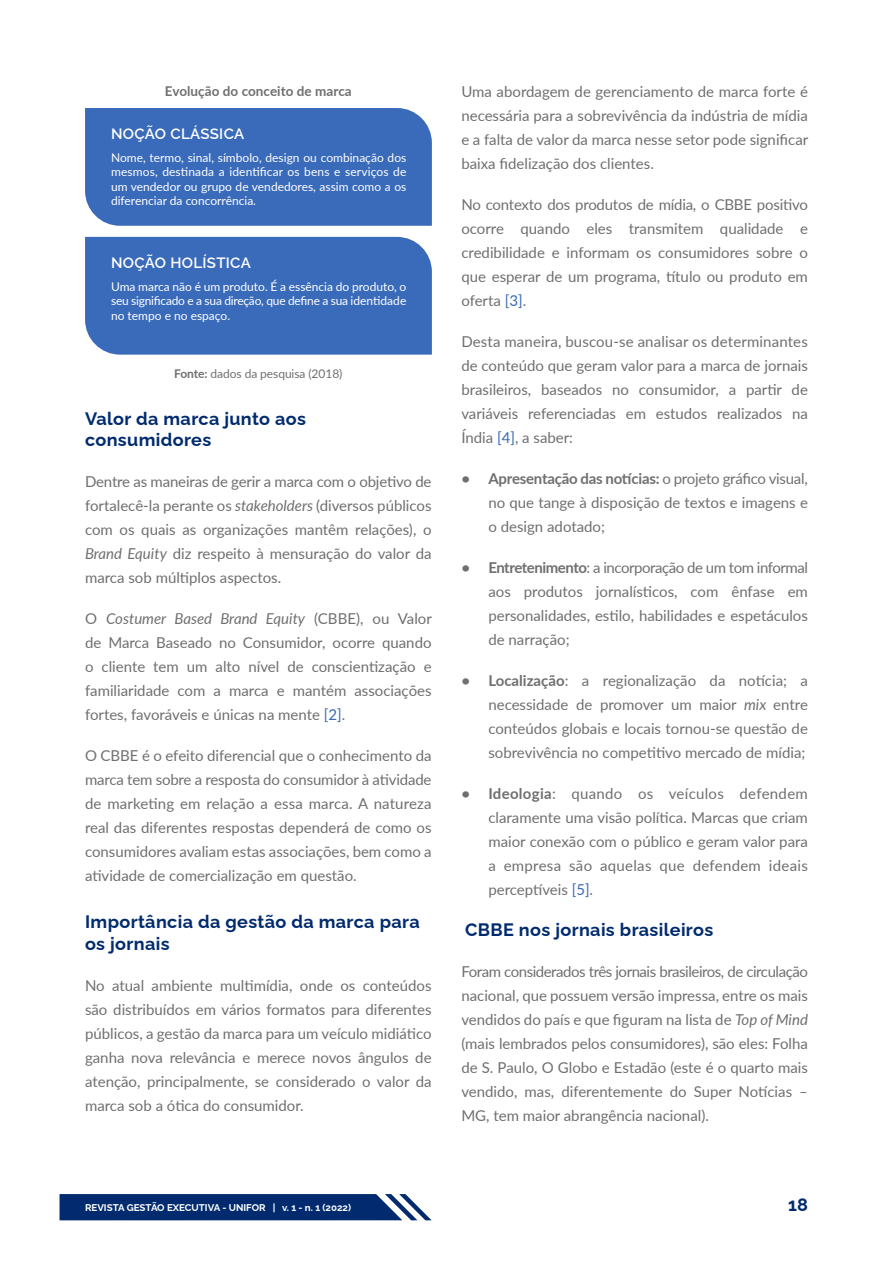
<style>
.page{position:relative;width:893px;height:1263px;background:#fff}
.page>*{position:absolute;margin:0;border:0;box-sizing:border-box;transform-origin:0 0}
.t1{font:700 18px/21.6px "Raleway";letter-spacing:.02em;color:#012b6e}
.t2{font:15px/24px "Lato";color:#706f6f;text-align:justify}
.t3{font:600 15px "Raleway";letter-spacing:.02em;color:#fff}
.t4{font:700 13.5px "Lato";letter-spacing:.005em;color:#706f6f}
.t5{font:12px/14.4px "Lato";color:#fff;text-align:justify}
.t6{font:12px "Lato";letter-spacing:-.005em;color:#706f6f}
.t7{font:700 9.75px "Raleway";color:#fff}
.s1{font-weight:700}
.s2{font-style:italic}
.s3{color:#3a6bba}
</style>
<div class="page">
<svg style="left:60px;top:1194px;width:372px;height:26px;background:#153c79"></svg>
<div style="left:85px;top:108px;width:347px;height:118px;background:#3a6bba"></div>
<div style="left:85px;top:237px;width:347px;height:118px;background:#3a6bba"></div>
<p class="t4" style="left:165px;top:81px;width:188px">Evolução do conceito de marca</p>
<p class="t3" style="left:111px;top:122px;width:135px">NOÇÃO CLÁSSICA</p>
<p class="t5" style="left:111px;top:150px;width:297px">Nome, termo, sinal, símbolo, design ou combinação dos mesmos, destinada a identificar os bens e serviços de um vendedor ou grupo de vendedores, assim como a os diferenciar da concorrência.</p>
<p class="t3" style="left:111px;top:251px;width:141px">NOÇÃO HOLÍSTICA</p>
<p class="t5" style="left:111px;top:279px;width:297px">Uma marca não é um produto. É a essência do produto, o seu significado e a sua direção, que define a sua identidade no tempo e no espaço.</p>
<p class="t6" style="left:174px;top:365px;width:170px"><span class="s1">Fonte:</span> dados da pesquisa (2018)</p>
<p class="t1" style="left:85px;top:405px;width:223px">Valor da marca junto aos consumidores</p>
<p class="t2" style="left:85px;top:469px;width:348px">Dentre as maneiras de gerir a marca com o objetivo de fortalecê-la perante os <span class="s2">stakeholders</span> (diversos públicos com os quais as organizações mantêm relações), o <span class="s2">Brand Equity</span> diz respeito à mensuração do valor da marca sob múltiplos aspectos.</p>
<p class="t2" style="left:85px;top:606px;width:348px">O <span class="s2">Costumer Based Brand Equity</span> (CBBE), ou Valor de Marca Baseado no Consumidor, ocorre quando o cliente tem um alto nível de conscientização e familiaridade com a marca e mantém associações fortes, favoráveis e únicas na mente <span class="s3">[2]</span>.</p>
<p class="t2" style="left:85px;top:743px;width:348px">O CBBE é o efeito diferencial que o conhecimento da marca tem sobre a resposta do consumidor à atividade de marketing em relação a essa marca. A natureza real das diferentes respostas dependerá de como os consumidores avaliam estas associações, bem como a atividade de comercialização em questão.</p>
<p class="t1" style="left:85px;top:909px;width:336px">Importância da gestão da marca para os jornais</p>
<p class="t2" style="left:85px;top:973px;width:348px">No atual ambiente multimídia, onde os conteúdos são distribuídos em vários formatos para diferentes públicos, a gestão da marca para um veículo midiático ganha nova relevância e merece novos ângulos de atenção, principalmente, se considerado o valor da marca sob a ótica do consumidor.</p>
<p class="t2" style="left:461px;top:79px;width:348px">Uma abordagem de gerenciamento de marca forte é necessária para a sobrevivência da indústria de mídia e a falta de valor da marca nesse setor pode significar baixa fidelização dos clientes.</p>
<p class="t2" style="left:461px;top:192px;width:348px">No contexto dos produtos de mídia, o CBBE positivo ocorre quando eles transmitem qualidade e credibilidade e informam os consumidores sobre o que esperar de um programa, título ou produto em oferta <span class="s3">[3]</span>.</p>
<p class="t2" style="left:461px;top:329px;width:348px">Desta maneira, buscou-se analisar os determinantes de conteúdo que geram valor para a marca de jornais brasileiros, baseados no consumidor, a partir de variáveis referenciadas em estudos realizados na Índia <span class="s3">[4]</span>, a saber:</p>
<p class="t2" style="left:488px;top:466px;width:321px;text-indent:-27px"><span class="s1">• Apresentação das notícias:</span> o projeto gráfico visual, no que tange à disposição de textos e imagens e o design adotado;</p>
<p class="t2" style="left:488px;top:555px;width:321px;text-indent:-27px"><span class="s1">• Entretenimento</span>: a incorporação de um tom informal aos produtos jornalísticos, com ênfase em personalidades, estilo, habilidades e espetáculos de narração;</p>
<p class="t2" style="left:488px;top:668px;width:321px;text-indent:-27px"><span class="s1">• Localização</span>: a regionalização da notícia; a necessidade de promover um maior <span class="s2">mix</span> entre conteúdos globais e locais tornou-se questão de sobrevivência no competitivo mercado de mídia;</p>
<p class="t2" style="left:488px;top:781px;width:321px;text-indent:-27px"><span class="s1">• Ideologia</span>: quando os veículos defendem claramente uma visão política. Marcas que criam maior conexão com o público e geram valor para a empresa são aquelas que defendem ideais perceptíveis <span class="s3">[5]</span>.</p>
<p class="t1" style="left:465px;top:917px;width:250px">CBBE nos jornais brasileiros</p>
<p class="t2" style="left:461px;top:959px;width:348px">Foram considerados três jornais brasileiros, de circulação nacional, que possuem versão impressa, entre os mais vendidos do país e que figuram na lista de <span class="s2">Top of Mind </span>(mais lembrados pelos consumidores), são eles: Folha de S. Paulo, O Globo e Estadão (este é o quarto mais vendido, mas, diferentemente do Super Notícias – MG, tem maior abrangência nacional).</p>
<p class="t7" style="left:85px;top:1199px;width:267px">REVISTA GESTÃO EXECUTIVA - UNIFOR | v. 1 - n. 1 (2022)</p>
<p class="t1" style="left:788px;top:1192px;width:21px">18</p>
</div>
